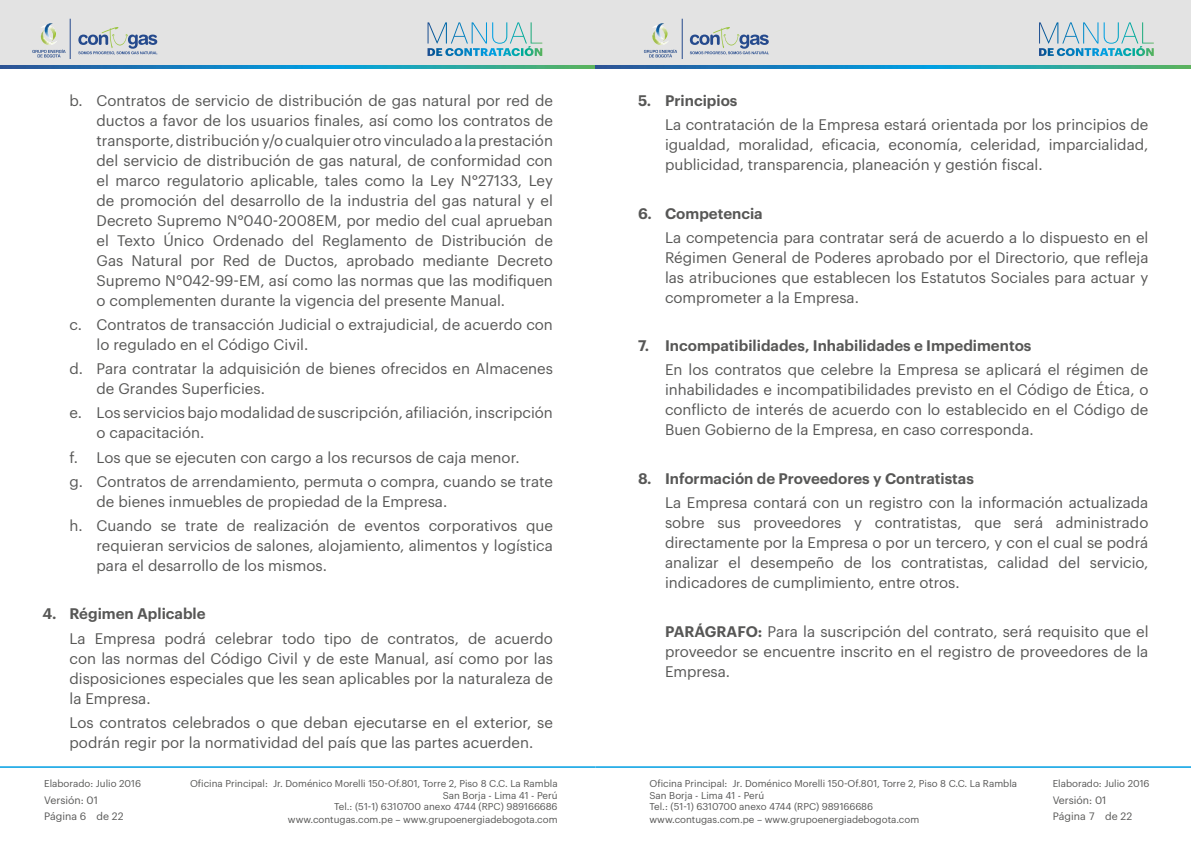
<style>
.page{position:relative;width:1191px;height:851px;background:#fff}
.page>*{position:absolute;margin:0;border:0;box-sizing:border-box;transform-origin:0 0}
.t1{font:15px/20px "Graphik";color:#575756;text-align:justify}
.t2{font:600 15px "Graphik";color:#575756}
.t3{font:10.5px/16.5px "Graphik";color:#575756}
.t4{font:9.75px/12px "Graphik";color:#575756;text-align:right}
.s1{font-weight:600}
</style>
<div class="page">
<div style="left:0;top:0;width:595px;height:65px;background:#e3e3e3"></div>
<div style="left:595px;top:0;width:596px;height:65px;background:#e3e3e3"></div>
<img style="left:0;top:65px;width:1191px;height:3px">
<svg style="left:427px;top:22px;width:115px;height:34px"></svg>
<svg style="left:1039px;top:22px;width:114px;height:34px"></svg>
<svg style="left:78px;top:27px;width:79px;height:28px"></svg>
<svg style="left:690px;top:27px;width:79px;height:28px"></svg>
<hr style="left:70px;top:19px;width:1px;height:40px;background:#25498d">
<hr style="left:682px;top:19px;width:1px;height:40px;background:#25498d">
<svg style="left:32px;top:49px;width:34px;height:8px"></svg>
<img style="left:41px;top:31px;width:4px;height:12px">
<svg style="left:41px;top:23px;width:10px;height:8px"></svg>
<svg style="left:644px;top:49px;width:33px;height:8px"></svg>
<img style="left:652px;top:31px;width:5px;height:12px">
<svg style="left:653px;top:23px;width:10px;height:8px"></svg>
<hr style="left:0;top:766px;width:595px;height:1px;background:#009fe3">
<hr style="left:595px;top:766px;width:596px;height:1px;background:#009fe3">
<p class="t1" style="left:97px;top:89px;width:458px;text-indent:-27px">b. Contratos de servicio de distribución de gas natural por red de ductos a favor de los usuarios finales, así como los contratos de transporte, distribución y/o cualquier otro vinculado a la prestación del servicio de distribución de gas natural, de conformidad con el marco regulatorio aplicable, tales como la Ley N°27133, Ley de promoción del desarrollo de la industria del gas natural y el Decreto Supremo N°040-2008EM, por medio del cual aprueban el Texto Único Ordenado del Reglamento de Distribución de Gas Natural por Red de Ductos, aprobado mediante Decreto Supremo N°042-99-EM, así como las normas que las modifiquen o complementen durante la vigencia del presente Manual.</p>
<p class="t1" style="left:97px;top:313px;width:458px;text-indent:-27px">c. Contratos de transacción Judicial o extrajudicial, de acuerdo con lo regulado en el Código Civil.</p>
<p class="t1" style="left:97px;top:357px;width:458px;text-indent:-27px">d. Para contratar la adquisición de bienes ofrecidos en Almacenes de Grandes Superficies.</p>
<p class="t1" style="left:97px;top:401px;width:458px;text-indent:-27px">e. Los servicios bajo modalidad de suscripción, afiliación, inscripción o capacitación.</p>
<p class="t1" style="left:70px;top:443px;width:485px;line-height:24.3px">f. Los que se ejecuten con cargo a los recursos de caja menor.<br>g. Contratos de arrendamiento, permuta o compra, cuando se trate</p>
<p class="t1" style="left:70px;top:488px;width:485px;line-height:24.3px;text-indent:27px">de bienes inmuebles de propiedad de la Empresa.<br>h. Cuando se trate de realización de eventos corporativos que</p>
<p class="t1" style="left:97px;top:534px;width:458px">requieran servicios de salones, alojamiento, alimentos y logística para el desarrollo de los mismos.</p>
<p class="t2" style="left:43px;top:602px;width:165px">4. Régimen Aplicable</p>
<p class="t1" style="left:70px;top:627px;width:485px">La Empresa podrá celebrar todo tipo de contratos, de acuerdo con las normas del Código Civil y de este Manual, así como por las disposiciones especiales que les sean aplicables por la naturaleza de la Empresa.</p>
<p class="t1" style="left:70px;top:711px;width:485px">Los contratos celebrados o que deban ejecutarse en el exterior, se podrán regir por la normatividad del país que las partes acuerden.</p>
<p class="t2" style="left:638px;top:89px;width:101px">5. Principios</p>
<p class="t1" style="left:665px;top:113px;width:485px">La contratación de la Empresa estará orientada por los principios de igualdad, moralidad, eficacia, economía, celeridad, imparcialidad, publicidad, transparencia, planeación y gestión fiscal.</p>
<p class="t2" style="left:638px;top:201px;width:126px">6. Competencia</p>
<p class="t1" style="left:665px;top:226px;width:485px">La competencia para contratar será de acuerdo a lo dispuesto en el Régimen General de Poderes aprobado por el Directorio, que refleja las atribuciones que establecen los Estatutos Sociales para actuar y comprometer a la Empresa.</p>
<p class="t2" style="left:638px;top:334px;width:395px">7. Incompatibilidades, Inhabilidades e Impedimentos</p>
<p class="t1" style="left:665px;top:359px;width:485px">En los contratos que celebre la Empresa se aplicará el régimen de inhabilidades e incompatibilidades previsto en el Código de Ética, o conflicto de interés de acuerdo con lo establecido en el Código de Buen Gobierno de la Empresa, en caso corresponda.</p>
<p class="t2" style="left:638px;top:467px;width:337px">8. Información de Proveedores y Contratistas</p>
<p class="t1" style="left:665px;top:491px;width:485px">La Empresa contará con un registro con la información actualizada sobre sus proveedores y contratistas, que será administrado directamente por la Empresa o por un tercero, y con el cual se podrá analizar el desempeño de los contratistas, calidad del servicio, indicadores de cumplimiento, entre otros.</p>
<p class="t1" style="left:665px;top:619px;width:485px"><span class="s1">PARÁGRAFO:</span> Para la suscripción del contrato, será requisito que el proveedor se encuentre inscrito en el registro de proveedores de la Empresa.</p>
<p class="t4" style="left:44px;top:776px;width:98px">Elaborado: Julio 2016</p>
<p class="t3" style="left:44px;top:790px;width:55px">Versión: 01<br>Página 6</p>
<p class="t3" style="left:97px;top:807px;width:28px">de 22</p>
<p class="t4" style="left:190px;top:776px;width:369px">Oficina Principal: Jr. Doménico Morelli 150-Of.801, Torre 2, Piso 8 C.C. La Rambla San Borja - Lima 41 - Perú<br>Tel.: (51-1) 6310700 anexo 4744 (RPC) 989166686<br>www.contugas.com.pe – www.grupoenergiadebogota.com</p>
<p class="t4" style="left:649px;top:776px;width:369px;text-align:left">Oficina Principal: Jr. Doménico Morelli 150-Of.801, Torre 2, Piso 8 C.C. La Rambla San Borja - Lima 41 - Perú<br>Tel.: (51-1) 6310700 anexo 4744 (RPC) 989166686<br>www.contugas.com.pe – www.grupoenergiadebogota.com</p>
<p class="t4" style="left:1052px;top:776px;width:98px">Elaborado: Julio 2016</p>
<p class="t3" style="left:1052px;top:790px;width:55px">Versión: 01<br>Página 7</p>
<p class="t3" style="left:1105px;top:807px;width:28px">de 22</p>
</div>
